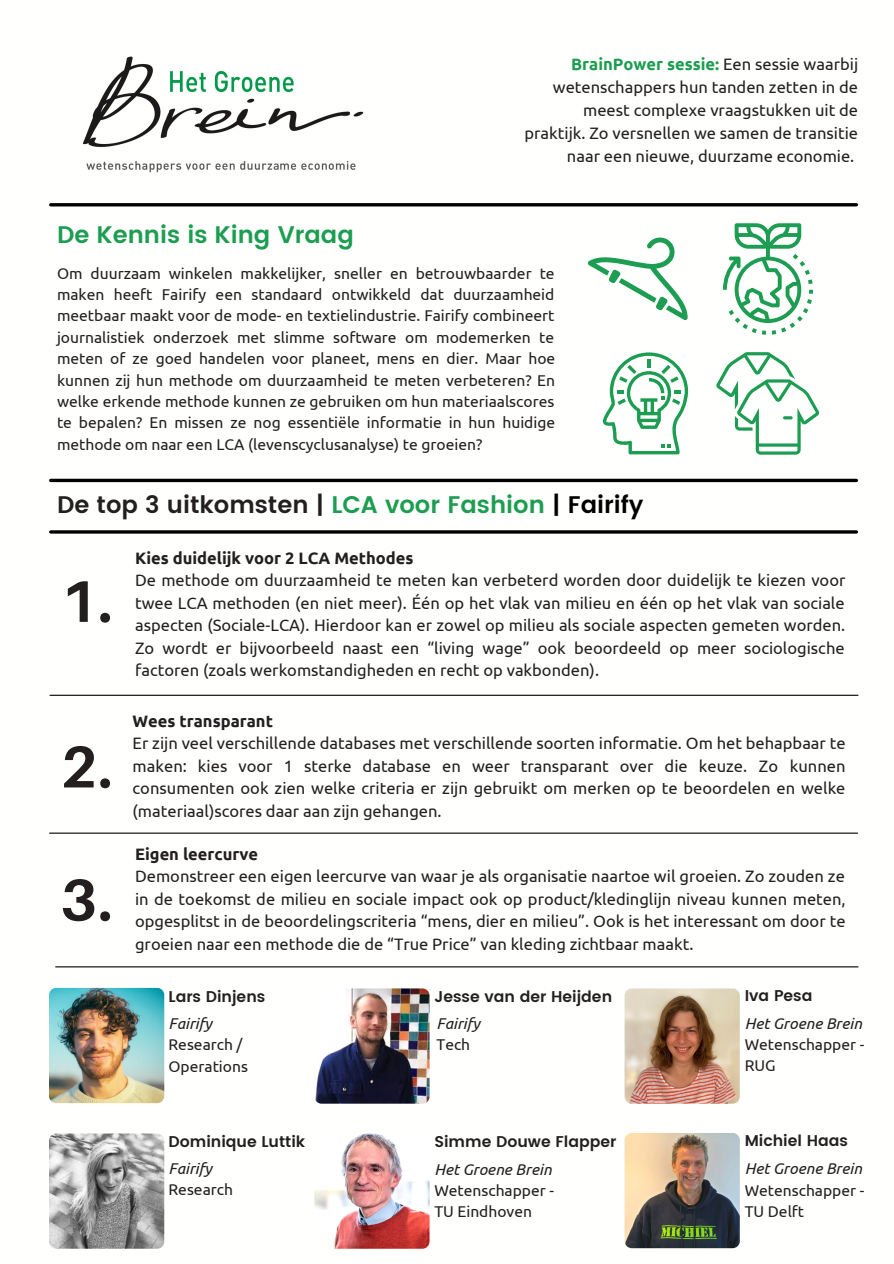
<style>
.page{position:relative;width:894px;height:1264px;background:#fff}
.page>*{position:absolute;margin:0;border:0;box-sizing:border-box;transform-origin:0 0}
.t1{font:700 58.8px "Aileron";color:#231f20}
.t2{font:600 24px "Poppins";color:#231f20}
.t3{font:600 24px "Poppins";color:#1c9d51}
.t4{font:16.5px/22.5px "Ubuntu";color:#231f20;text-align:justify}
.t5{font:700 16.5px "Ubuntu";color:#231f20}
.t6{font:15.6px/21.5px "Ubuntu";color:#231f20}
.t7{font:600 15.6px "Poppins";color:#231f20}
.t8{font:italic 15.6px "Ubuntu";color:#231f20}
.s1{font-weight:700;color:#1c9d51}
.s2{color:#1c9d51}
.s3{color:#000}
</style>
<div class="page">
<hr style="left:51px;top:203px;width:805px;height:3px;background:#000">
<hr style="left:50px;top:832px;width:807px;height:1px;background:#000">
<hr style="left:56px;top:966px;width:801px;height:1px;background:#000">
<hr style="left:51px;top:530px;width:805px;height:3px;background:#000">
<hr style="left:50px;top:694px;width:807px;height:2px;background:#000">
<hr style="left:51px;top:479px;width:805px;height:3px;background:#000">
<img style="left:83px;top:56px;width:281px;height:117px">
<img style="left:49px;top:987px;width:115px;height:116px;border-radius:7px">
<img style="left:49px;top:1133px;width:115px;height:115px;border-radius:7px">
<img style="left:314px;top:1133px;width:115px;height:115px;border-radius:7px">
<img style="left:314px;top:988px;width:115px;height:115px;border-radius:7px">
<img style="left:624px;top:1132px;width:115px;height:116px;border-radius:7px">
<img style="left:624px;top:988px;width:115px;height:115px;border-radius:7px">
<svg style="left:587px;top:237px;width:100px;height:83px"></svg>
<svg style="left:716px;top:352px;width:103px;height:102px"></svg>
<svg style="left:722px;top:223px;width:90px;height:112px"></svg>
<svg style="left:602px;top:352px;width:86px;height:102px"></svg>
<p class="t3" style="left:57px;top:221px;width:298px">De Kennis is King Vraag</p>
<p class="t4" style="left:524px;top:52px;width:335px;line-height:23.1px;text-align:right"><span class="s1">BrainPower sessie:</span> Een sessie waarbij wetenschappers hun tanden zetten in de meest complexe vraagstukken uit de praktijk. Zo versnellen we samen de transitie naar een nieuwe, duurzame economie.</p>
<p class="t6" style="left:57px;top:262px;width:499px;text-align:justify">Om duurzaam winkelen makkelijker, sneller en betrouwbaarder te maken heeft Fairify een standaard ontwikkeld dat duurzaamheid meetbaar maakt voor de mode- en textielindustrie. Fairify combineert journalistiek onderzoek met slimme software om modemerken te meten of ze goed handelen voor planeet, mens en dier. Maar hoe kunnen zij hun methode om duurzaamheid te meten verbeteren? En welke erkende methode kunnen ze gebruiken om hun materiaalscores te bepalen? En missen ze nog essentiële informatie in hun huidige methode om naar een LCA (levenscyclusanalyse) te groeien?</p>
<p class="t2" style="left:57px;top:491px;width:588px">De top 3 uitkomsten | <span class="s2">LCA voor Fashion</span> <span class="s3">| Fairify</span></p>
<p class="t1" style="left:61px;top:565px;width:53px">1.</p>
<p class="t1" style="left:61px;top:730px;width:53px">2.</p>
<p class="t1" style="left:61px;top:863px;width:53px">3.</p>
<p class="t5" style="left:135px;top:548px;width:280px">Kies duidelijk voor 2 LCA Methodes</p>
<p class="t4" style="left:135px;top:569px;width:711px">De methode om duurzaamheid te meten kan verbeterd worden door duidelijk te kiezen voor twee LCA methoden (en niet meer). Één op het vlak van milieu en één op het vlak van sociale aspecten (Sociale-LCA). Hierdoor kan er zowel op milieu als sociale aspecten gemeten worden.<br>Zo wordt er bijvoorbeeld naast een “living wage” ook beoordeeld op meer sociologische factoren (zoals werkomstandigheden en recht op vakbonden).</p>
<p class="t5" style="left:133px;top:711px;width:142px">Wees transparant</p>
<p class="t4" style="left:133px;top:732px;width:714px">Er zijn veel verschillende databases met verschillende soorten informatie. Om het behapbaar te maken: kies voor 1 sterke database en weer transparant over die keuze. Zo kunnen consumenten ook zien welke criteria er zijn gebruikt om merken op te beoordelen en welke (materiaal)scores daar aan zijn gehangen.</p>
<p class="t5" style="left:135px;top:844px;width:124px">Eigen leercurve</p>
<p class="t4" style="left:135px;top:864px;width:711px">Demonstreer een eigen leercurve van waar je als organisatie naartoe wil groeien. Zo zouden ze in de toekomst de milieu en sociale impact ook op product/kledinglijn niveau kunnen meten, opgesplitst in de beoordelingscriteria “mens, dier en milieu”. Ook is het interessant om door te groeien naar een methode die de “True Price” van kleding zichtbaar maakt.</p>
<p class="t7" style="left:168px;top:987px;width:98px">Lars Dinjens</p>
<p class="t8" style="left:168px;top:1014px;width:45px">Fairify</p>
<p class="t6" style="left:168px;top:1033px;width:81px">Research /<br>Operations</p>
<p class="t7" style="left:434px;top:987px;width:179px">Jesse van der Heijden</p>
<p class="t8" style="left:436px;top:1014px;width:45px">Fairify</p>
<p class="t6" style="left:436px;top:1033px;width:35px">Tech</p>
<p class="t7" style="left:744px;top:986px;width:69px">Iva Pesa</p>
<p class="t8" style="left:744px;top:1014px;width:119px">Het Groene Brein</p>
<p class="t6" style="left:744px;top:1033px;width:121px">Wetenschapper -<br>RUG</p>
<p class="t7" style="left:168px;top:1132px;width:138px">Dominique Luttik</p>
<p class="t8" style="left:168px;top:1159px;width:45px">Fairify</p>
<p class="t6" style="left:168px;top:1178px;width:66px">Research</p>
<p class="t7" style="left:434px;top:1132px;width:184px">Simme Douwe Flapper</p>
<p class="t8" style="left:434px;top:1160px;width:119px">Het Groene Brein</p>
<p class="t6" style="left:434px;top:1179px;width:121px">Wetenschapper -<br>TU Eindhoven</p>
<p class="t7" style="left:744px;top:1131px;width:105px">Michiel Haas</p>
<p class="t8" style="left:744px;top:1159px;width:119px">Het Groene Brein</p>
<p class="t6" style="left:744px;top:1179px;width:121px">Wetenschapper -<br>TU Delft</p>
</div>
